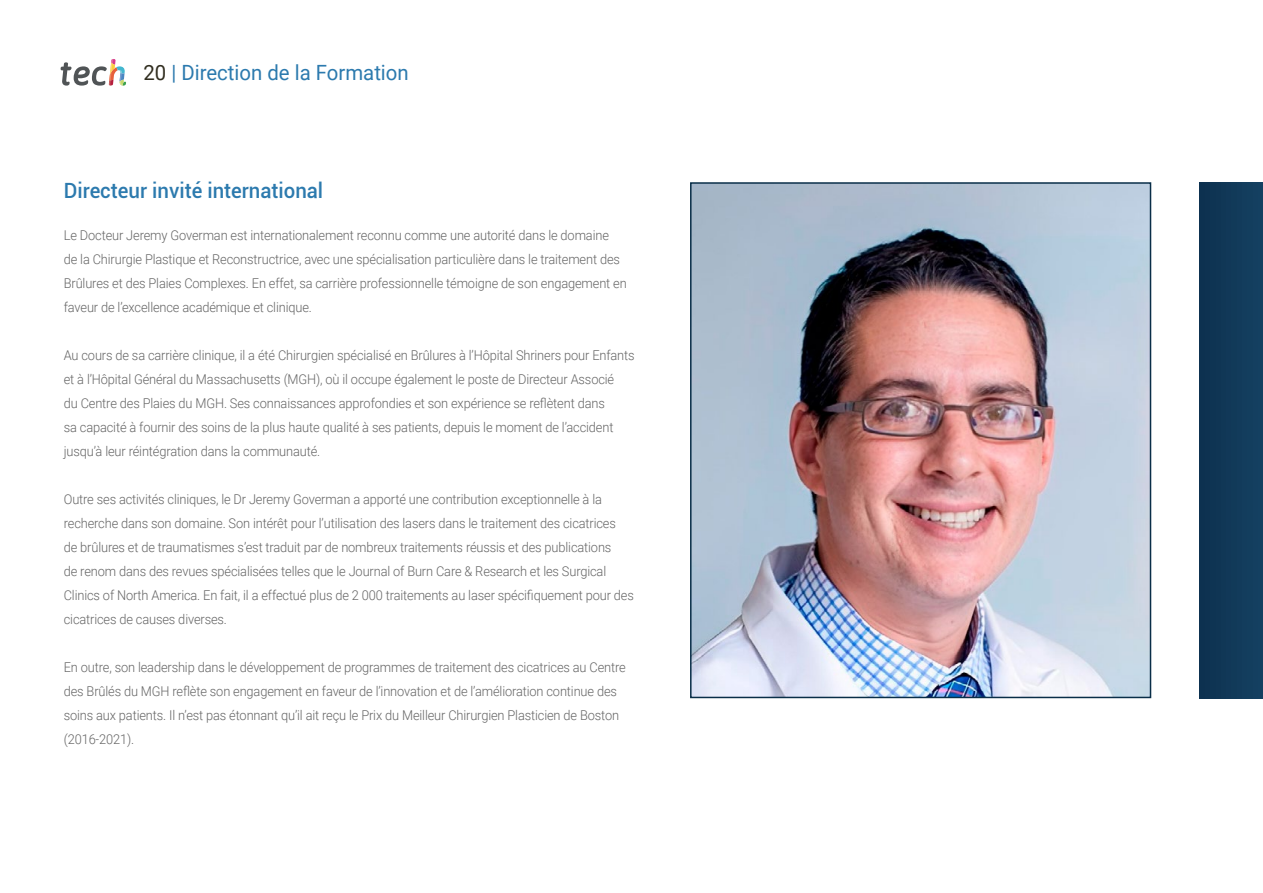
<style>
.page{position:relative;width:1263px;height:893px;background:#fff}
.page>*{position:absolute;margin:0;border:0;box-sizing:border-box;transform-origin:0 0}
.t1{font:500 21px "Roboto";color:#2c7aae}
.t2{font:21px "Roboto";color:#2c7aae}
.t3{font:300 13.5px/24px "Roboto";letter-spacing:-.01em;color:#656565;scale:.95 1}
.s1{color:#312e20}
</style>
<div class="page">
<div style="left:1199px;top:182px;width:64px;height:516px;background:#113858"></div>
<img style="left:693px;top:185px;width:455px;height:510px">
<div style="left:690px;top:182px;width:461px;height:516px;border:2px solid #092e48"></div>
<svg style="left:61px;top:59px;width:65px;height:27px"></svg>
<h1 class="t2" style="left:144px;top:57px;width:267px"><span class="s1">20</span> | Direction de la Formation</h1>
<h1 class="t1" style="left:64px;top:176px;width:261px">Directeur invité international</h1>
<p class="t3" style="left:64px;top:222px;width:594px">Le Docteur Jeremy Goverman est internationalement reconnu comme une autorité dans le domaine<br>de la Chirurgie Plastique et Reconstructrice, avec une spécialisation particulière dans le traitement des Brûlures et des Plaies Complexes. En effet, sa carrière professionnelle témoigne de son engagement en faveur de l’excellence académique et clinique.</p>
<p class="t3" style="left:64px;top:342px;width:602px">Au cours de sa carrière clinique, il a été Chirurgien spécialisé en Brûlures à l’Hôpital Shriners pour Enfants et à l’Hôpital Général du Massachusetts (MGH), où il occupe également le poste de Directeur Associé<br>du Centre des Plaies du MGH. Ses connaissances approfondies et son expérience se reflètent dans<br>sa capacité à fournir des soins de la plus haute qualité à ses patients, depuis le moment de l’accident jusqu’à leur réintégration dans la communauté.</p>
<p class="t3" style="left:64px;top:486px;width:601px">Outre ses activités cliniques, le Dr Jeremy Goverman a apporté une contribution exceptionnelle à la recherche dans son domaine. Son intérêt pour l’utilisation des lasers dans le traitement des cicatrices<br>de brûlures et de traumatismes s’est traduit par de nombreux traitements réussis et des publications<br>de renom dans des revues spécialisées telles que le Journal of Burn Care &amp; Research et les Surgical Clinics of North America. En fait, il a effectué plus de 2 000 traitements au laser spécifiquement pour des cicatrices de causes diverses.</p>
<p class="t3" style="left:64px;top:654px;width:593px">En outre, son leadership dans le développement de programmes de traitement des cicatrices au Centre des Brûlés du MGH reflète son engagement en faveur de l’innovation et de l’amélioration continue des soins aux patients. Il n’est pas étonnant qu’il ait reçu le Prix du Meilleur Chirurgien Plasticien de Boston (2016-2021).</p>
</div>
